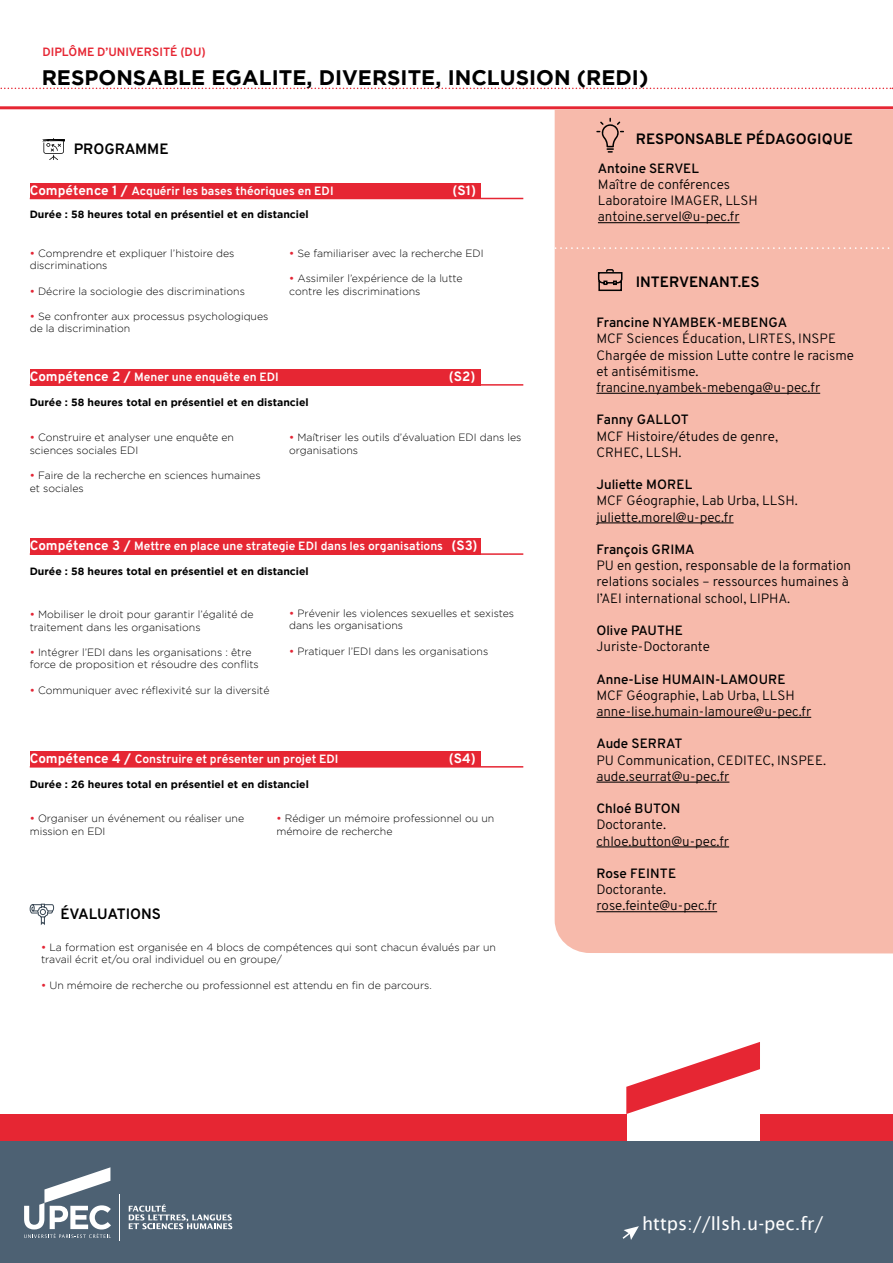
<style>
.page{position:relative;width:893px;height:1263px;background:#fff}
.page>*{position:absolute;margin:0;border:0;box-sizing:border-box;transform-origin:0 0}
.t1{font:700 21px "Gotham";color:#000}
.t2{font:18px "Lucida Sans";color:#fff}
.t3{font:700 15px "Overpass";color:#000}
.t4{font:300 13.5px/16.2px "Overpass";color:#000}
.t5{font:600 13.5px "Overpass";color:#000}
.t6{font:13.5px "Overpass";color:#fff}
.t7{font:700 12px "Overpass";color:#fff}
.t8{font:700 12px "Overpass";color:#e62633}
.t9{font:300 10.5px/12.6px "Gotham";color:#000}
.t10{font:700 10.5px "Gotham";color:#000}
.s1{font-weight:400;font-size:13.5px}
.s2{font-weight:500;color:#e32636}
</style>
<div class="page">
<hr style="left:0;top:106px;width:893px;height:3px;background:#e62633">
<svg style="left:0;top:88px;width:893px;height:1px"></svg>
<div style="left:555px;top:109px;width:338px;height:844px;background:#f7baab"></div>
<svg style="left:626px;top:1042px;width:267px;height:99px"></svg>
<div style="left:0;top:1114px;width:626px;height:27px;background:#e62633"></div>
<div style="left:0;top:1141px;width:893px;height:122px;background:#4d6173"></div>
<hr style="left:120px;top:1194px;width:1px;height:46px;background:#fff">
<svg style="left:129px;top:1204px;width:103px;height:25px"></svg>
<svg style="left:24px;top:1167px;width:87px;height:71px"></svg>
<hr style="left:30px;top:198px;width:493px;height:1px;background:#e62633">
<hr style="left:30px;top:384px;width:493px;height:2px;background:#e62633">
<div style="left:30px;top:183px;width:450px;height:16px;background:#e62633"></div>
<svg style="left:42px;top:138px;width:23px;height:22px"></svg>
<svg style="left:597px;top:268px;width:26px;height:24px"></svg>
<hr style="left:598px;top:222px;width:142px;height:1px;background:#000">
<svg style="left:623px;top:1226px;width:16px;height:14px"></svg>
<svg style="left:556px;top:247px;width:337px;height:2px"></svg>
<svg style="left:596px;top:118px;width:28px;height:35px"></svg>
<hr style="left:596px;top:393px;width:224px;height:1px;background:#000">
<hr style="left:596px;top:522px;width:138px;height:1px;background:#000">
<hr style="left:596px;top:717px;width:215px;height:1px;background:#000">
<hr style="left:596px;top:782px;width:133px;height:1px;background:#000">
<hr style="left:596px;top:846px;width:133px;height:1px;background:#000">
<hr style="left:596px;top:911px;width:121px;height:1px;background:#000">
<hr style="left:30px;top:553px;width:493px;height:2px;background:#e62633">
<hr style="left:30px;top:766px;width:493px;height:1px;background:#e62633">
<div style="left:30px;top:369px;width:450px;height:17px;background:#e62633"></div>
<div style="left:30px;top:538px;width:450px;height:17px;background:#e62633"></div>
<div style="left:30px;top:751px;width:450px;height:16px;background:#e62633"></div>
<svg style="left:29px;top:903px;width:25px;height:22px"></svg>
<p class="t8" style="left:42px;top:45px;width:165px">DIPLÔME D’UNIVERSITÉ (DU)</p>
<h1 class="t1" style="left:42px;top:65px;width:608px">RESPONSABLE EGALITE, DIVERSITE, INCLUSION (REDI)</h1>
<h3 class="t3" style="left:74px;top:139px;width:96px">PROGRAMME</h3>
<p class="t7" style="left:30px;top:184px;width:305px"><span class="s1">Compétence 1 /</span> Acquérir les bases théoriques en EDI</p>
<p class="t6" style="left:452px;top:180px;width:25px">(S1)</p>
<p class="t10" style="left:30px;top:209px;width:280px">Durée : 58 heures total en présentiel et en distanciel</p>
<p class="t9" style="left:30px;top:247px;width:206px"><span class="s2">•</span> Comprendre et expliquer l’histoire des discriminations</p>
<p class="t9" style="left:30px;top:284px;width:217px"><span class="s2">•</span> Décrire la sociologie des discriminations</p>
<p class="t9" style="left:30px;top:310px;width:240px"><span class="s2">•</span> Se confronter aux processus psychologiques de la discrimination</p>
<p class="t9" style="left:289px;top:247px;width:196px"><span class="s2">•</span> Se familiariser avec la recherche EDI</p>
<p class="t9" style="left:289px;top:272px;width:175px"><span class="s2">•</span> Assimiler l’expérience de la lutte contre les discriminations</p>
<p class="t7" style="left:30px;top:369px;width:250px"><span class="s1">Compétence 2 /</span> Mener une enquête en EDI</p>
<p class="t6" style="left:449px;top:365px;width:28px">(S2)</p>
<p class="t10" style="left:30px;top:396px;width:280px">Durée : 58 heures total en présentiel et en distanciel</p>
<p class="t9" style="left:30px;top:431px;width:206px"><span class="s2">•</span> Construire et analyser une enquête en sciences sociales EDI</p>
<p class="t9" style="left:30px;top:469px;width:232px"><span class="s2">•</span> Faire de la recherche en sciences humaines et sociales</p>
<p class="t9" style="left:289px;top:431px;width:234px"><span class="s2">•</span> Maîtriser les outils d’évaluation EDI dans les organisations</p>
<p class="t7" style="left:30px;top:539px;width:449px"><span class="s1">Compétence 3 /</span> Mettre en place une strategie EDI dans les organisations <span class="s1">(S3)</span></p>
<p class="t10" style="left:30px;top:565px;width:280px">Durée : 58 heures total en présentiel et en distanciel</p>
<p class="t9" style="left:289px;top:607px;width:227px"><span class="s2">•</span> Prévenir les violences sexuelles et sexistes dans les organisations</p>
<p class="t9" style="left:289px;top:644px;width:201px"><span class="s2">•</span> Pratiquer l’EDI dans les organisations</p>
<p class="t9" style="left:30px;top:608px;width:225px"><span class="s2">•</span> Mobiliser le droit pour garantir l’égalité de traitement dans les organisations</p>
<p class="t9" style="left:30px;top:646px;width:231px"><span class="s2">•</span> Intégrer l’EDI dans les organisations : être force de proposition et résoudre des conflits</p>
<p class="t9" style="left:30px;top:683px;width:241px"><span class="s2">•</span> Communiquer avec réflexivité sur la diversité</p>
<p class="t7" style="left:30px;top:751px;width:310px"><span class="s1">Compétence 4 /</span> Construire et présenter un projet EDI</p>
<p class="t6" style="left:449px;top:747px;width:28px">(S4)</p>
<p class="t10" style="left:30px;top:778px;width:281px">Durée : 26 heures total en présentiel et en distanciel</p>
<p class="t9" style="left:30px;top:812px;width:216px"><span class="s2">•</span> Organiser un événement ou réaliser une mission en EDI</p>
<h3 class="t3" style="left:60px;top:904px;width:102px">ÉVALUATIONS</h3>
<p class="t9" style="left:277px;top:812px;width:219px"><span class="s2">•</span> Rédiger un mémoire professionnel ou un mémoire de recherche</p>
<p class="t9" style="left:41px;top:941px;width:456px"><span class="s2">•</span> La formation est organisée en 4 blocs de compétences qui sont chacun évalués par un travail écrit et/ou oral individuel ou en groupe/</p>
<p class="t9" style="left:41px;top:978px;width:392px"><span class="s2">•</span> Un mémoire de recherche ou professionnel est attendu en fin de parcours.</p>
<h3 class="t3" style="left:636px;top:129px;width:219px">RESPONSABLE PÉDAGOGIQUE</h3>
<p class="t5" style="left:598px;top:160px;width:103px">Antoine SERVEL</p>
<p class="t4" style="left:598px;top:176px;width:161px">Maître de conférences<br>Laboratoire IMAGER, LLSH antoine.servel@u-pec.fr</p>
<h3 class="t3" style="left:636px;top:273px;width:125px">INTERVENANT.ES</h3>
<p class="t5" style="left:596px;top:314px;width:192px">Francine NYAMBEK-MEBENGA</p>
<p class="t4" style="left:596px;top:331px;width:259px">MCF Sciences Éducation, LIRTES, INSPE Chargée de mission Lutte contre le racisme et antisémitisme. francine.nyambek-mebenga@u-pec.fr</p>
<p class="t5" style="left:596px;top:411px;width:94px">Fanny GALLOT</p>
<p class="t4" style="left:596px;top:428px;width:183px">MCF Histoire/études de genre,<br>CRHEC, LLSH.</p>
<p class="t5" style="left:596px;top:476px;width:98px">Juliette MOREL</p>
<p class="t4" style="left:596px;top:493px;width:203px">MCF Géographie, Lab Urba, LLSH. juliette.morel@u-pec.fr</p>
<p class="t5" style="left:596px;top:541px;width:100px">François GRIMA</p>
<p class="t4" style="left:596px;top:557px;width:256px">PU en gestion, responsable de la formation relations sociales – ressources humaines à l’AEI international school, LIPHA.</p>
<p class="t5" style="left:596px;top:622px;width:88px">Olive PAUTHE</p>
<p class="t4" style="left:596px;top:638px;width:115px">Juriste-Doctorante</p>
<p class="t5" style="left:596px;top:670px;width:191px">Anne-Lise HUMAIN-LAMOURE</p>
<p class="t4" style="left:596px;top:687px;width:216px">MCF Géographie, Lab Urba, LLSH anne-lise.humain-lamoure@u-pec.fr</p>
<p class="t5" style="left:596px;top:735px;width:88px">Aude SERRAT</p>
<p class="t4" style="left:596px;top:752px;width:231px">PU Communication, CEDITEC, INSPEE. aude.seurrat@u-pec.fr</p>
<p class="t5" style="left:596px;top:800px;width:86px">Chloé BUTON</p>
<p class="t4" style="left:596px;top:817px;width:134px">Doctorante. chloe.button@u-pec.fr</p>
<p class="t5" style="left:596px;top:865px;width:81px">Rose FEINTE</p>
<p class="t4" style="left:596px;top:881px;width:122px">Doctorante. rose.feinte@u-pec.fr</p>
<h2 class="t2" style="left:642px;top:1213px;width:183px">https://llsh.u-pec.fr/</h2>
</div>
